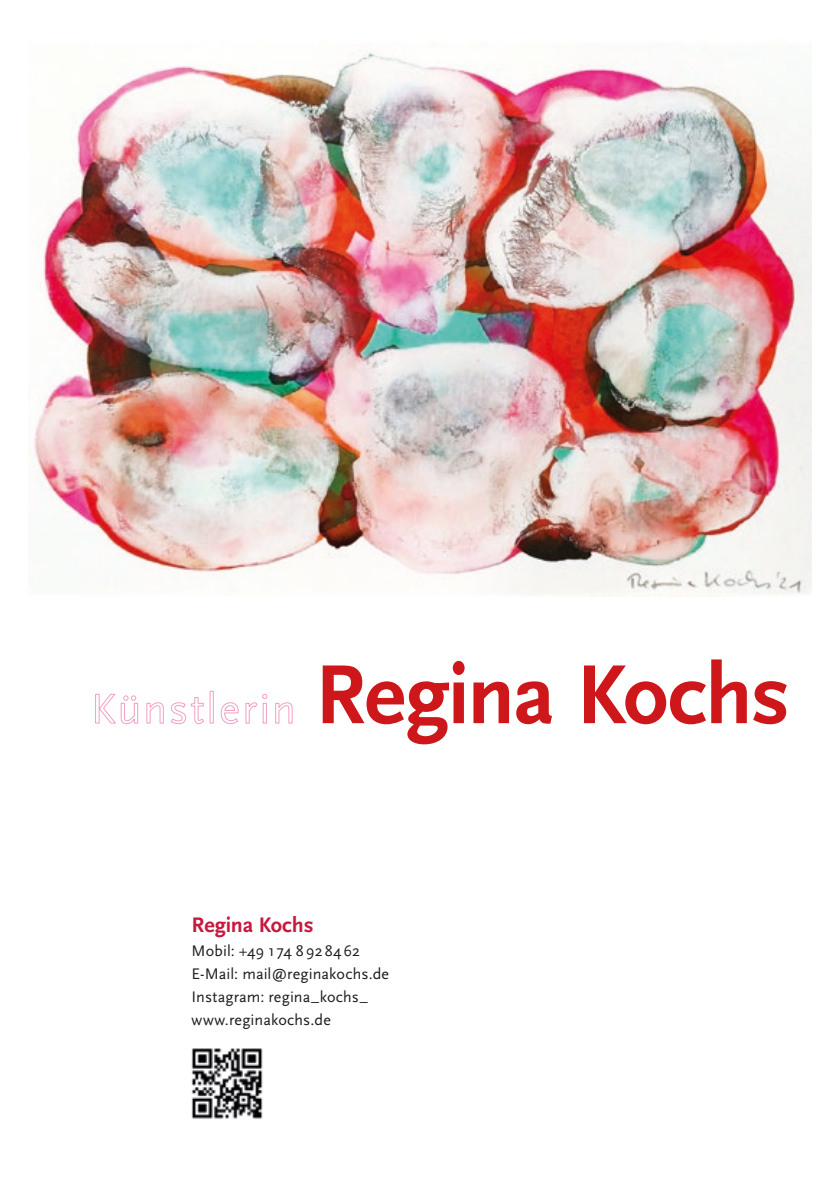
<style>
.page{position:relative;width:840px;height:1191px;background:#fff}
.page>*{position:absolute;margin:0;border:0;box-sizing:border-box;transform-origin:0 0}
.t1{font:700 87.4px "Scala Sans Pro";letter-spacing:-.02em;color:#cd171a}
.t2{font:700 22px "Scala Sans Pro";letter-spacing:-.01em;color:#c6193e}
.t3{font:16px/23px "Scala Sans Pro";letter-spacing:.005em;color:#1d1d1b}
.s1{font-weight:400;font-size:43.6px;color:#f29fc5}
</style>
<div class="page">
<img style="left:28px;top:51px;width:783px;height:545px">
<img style="left:191px;top:1048px;width:72px;height:71px">
<h1 class="t1" style="left:91px;top:643px;width:700px"><span class="s1">Künstlerin</span> Regina Kochs</h1>
<h2 class="t2" style="left:191px;top:912px;width:123px">Regina Kochs</h2>
<p class="t3" style="left:191px;top:939px;width:199px">Mobil: +49 1 74 892 8462<br>E-Mail: mail@reginakochs.de<br>Instagram: regina_kochs_ www.reginakochs.de</p>
</div>
